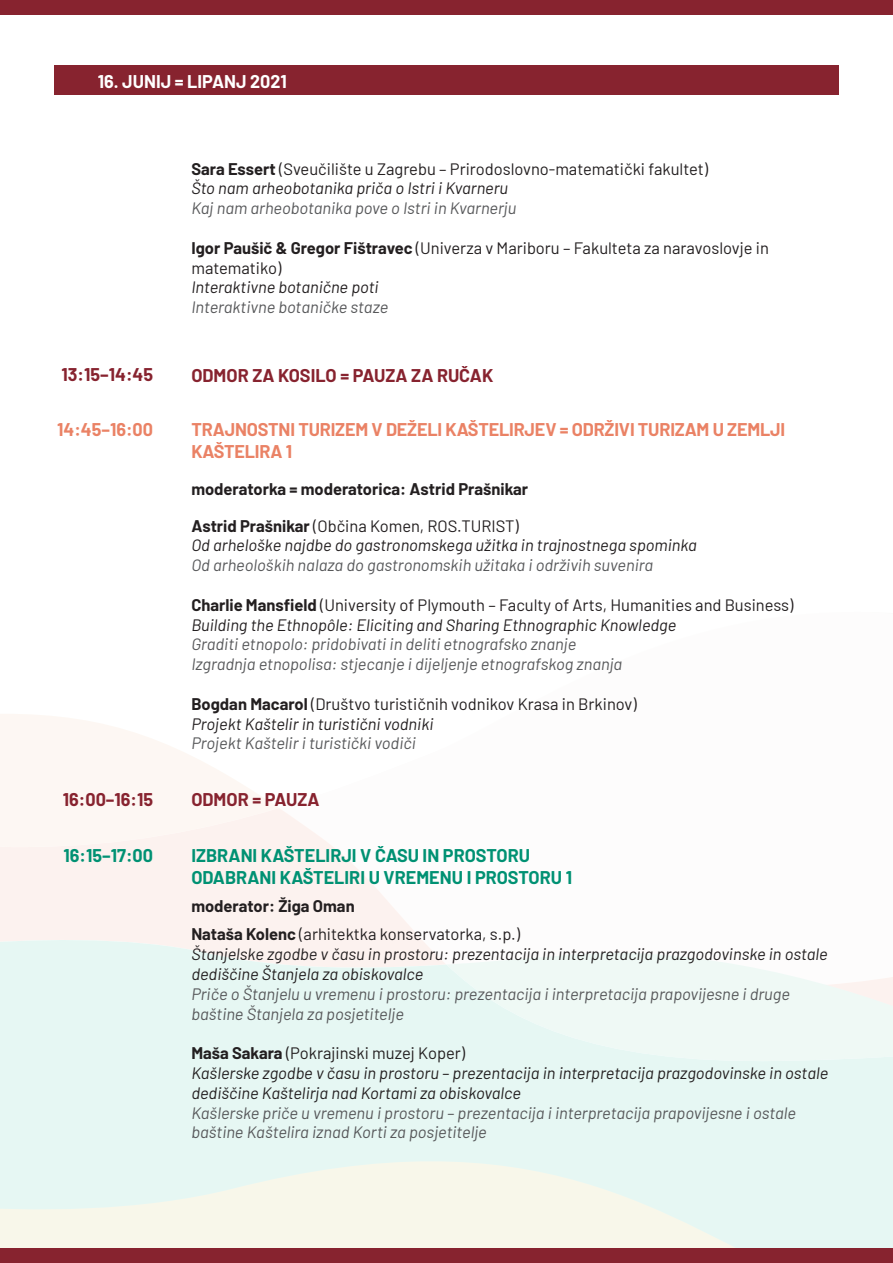
<style>
.page{position:relative;width:893px;height:1263px;background:#fff}
.page>*{position:absolute;margin:0;border:0;box-sizing:border-box;transform-origin:0 0}
.t1{font:700 18px/21.6px "Barlow";letter-spacing:-.01em;color:#ea8265}
.t2{font:700 18px/21.6px "Barlow";color:#009173}
.t3{font:700 18px "Barlow";color:#87232f}
.t4{font:700 18px "Barlow";color:#fff}
.t5{font:italic 16.5px/19.8px "Barlow";color:#231f20}
.t6{font:italic 16.5px/19.8px "Barlow";color:#57585a}
.t7{font:16.5px/19.8px "Barlow";color:#231f20}
.t8{font:700 16.5px/28.3px "Barlow";color:#231f20}
.s1{font-weight:700}
.s2{font-style:italic}
.s3{font-weight:700;font-style:normal}
.s4{font-style:normal}
.s5{font-weight:400}
</style>
<div class="page">
<svg style="left:0;top:714px;width:264px;height:85px"></svg>
<svg style="left:0;top:799px;width:402px;height:119px;fill:#fcf2ef"></svg>
<svg style="left:0;top:918px;width:893px;height:193px;fill:#e6f7f3"></svg>
<svg style="left:0;top:1111px;width:893px;height:137px;background:#ecf7ef"></svg>
<svg style="left:654px;top:1238px;width:239px;height:10px;background:#ebf7f0"></svg>
<div style="left:54px;top:65px;width:785px;height:30px;background:#87232f"></div>
<div style="left:0;top:0;width:893px;height:15px;background:#87232f"></div>
<div style="left:0;top:1248px;width:893px;height:15px;background:#87232f"></div>
<p class="t4" style="left:98px;top:68px;width:191px">16. JUNIJ = LIPANJ 2021</p>
<p class="t3" style="left:61px;top:362px;width:93px">13:15–14:45</p>
<p class="t1" style="left:57px;top:418px;width:98px">14:45–16:00</p>
<p class="t3" style="left:63px;top:786px;width:92px">16:00–16:15</p>
<p class="t2" style="left:64px;top:843px;width:91px">16:15–17:00</p>
<p class="t7" style="left:191px;top:157px;width:518px"><span class="s1">Sara Essert</span> (Sveučilište u Zagrebu – Prirodoslovno-matematički fakultet)<br><span class="s2">Što nam arheobotanika priča o Istri i Kvarneru</span></p>
<p class="t6" style="left:191px;top:197px;width:327px">Kaj nam arheobotanika pove o Istri in Kvarnerju</p>
<p class="t7" style="left:191px;top:237px;width:579px"><span class="s1">Igor Paušič &amp; Gregor Fištravec</span> (Univerza v Mariboru – Fakulteta za naravoslovje in matematiko)</p>
<p class="t5" style="left:191px;top:276px;width:189px">Interaktivne botanične poti</p>
<p class="t6" style="left:191px;top:296px;width:199px">Interaktivne botaničke staze</p>
<p class="t3" style="left:191px;top:362px;width:303px">ODMOR ZA KOSILO = PAUZA ZA RUČAK</p>
<p class="t1" style="left:191px;top:418px;width:595px">TRAJNOSTNI TURIZEM V DEŽELI KAŠTELIRJEV = ODRŽIVI TURIZAM U ZEMLJI<br>KAŠTELIRA 1</p>
<p class="t8" style="left:191px;top:473px;width:338px">moderatorka = moderatorica: Astrid Prašnikar</p>
<p class="t5" style="left:191px;top:514px;width:507px"><span class="s3">Astrid Prašnikar</span> <span class="s4">(Občina Komen, ROS.TURIST)<br></span>Od arheloške najdbe do gastronomskega užitka in trajnostnega spominka</p>
<p class="t6" style="left:191px;top:554px;width:463px">Od arheoloških nalaza do gastronomskih užitaka i održivih suvenira</p>
<p class="t5" style="left:191px;top:594px;width:603px"><span class="s3">Charlie Mansfield</span> <span class="s4">(University of Plymouth – Faculty of Arts, Humanities and Business)<br></span>Building the Ethnopôle: Eliciting and Sharing Ethnographic Knowledge</p>
<p class="t6" style="left:191px;top:633px;width:432px">Graditi etnopolo: pridobivati in deliti etnografsko znanje<br>Izgradnja etnopolisa: stjecanje i dijeljenje etnografskog znanja</p>
<p class="t7" style="left:191px;top:693px;width:447px"><span class="s1">Bogdan Macarol</span> (Društvo turističnih vodnikov Krasa in Brkinov)<br><span class="s2">Projekt Kaštelir in turistični vodniki</span></p>
<p class="t6" style="left:191px;top:732px;width:226px">Projekt Kaštelir i turistički vodiči</p>
<p class="t3" style="left:191px;top:786px;width:130px">ODMOR = PAUZA</p>
<p class="t2" style="left:191px;top:843px;width:382px">IZBRANI KAŠTELIRJI V ČASU IN PROSTORU<br>ODABRANI KAŠTELIRI U VREMENU I PROSTORU 1</p>
<p class="t8" style="left:191px;top:891px;width:330px">moderator: Žiga Oman<br>Nataša Kolenc <span class="s5">(arhitektka konservatorka, s.p.)</span></p>
<p class="t5" style="left:191px;top:943px;width:638px">Štanjelske zgodbe v času in prostoru: prezentacija in interpretacija prazgodovinske in ostale dediščine Štanjela za obiskovalce</p>
<p class="t6" style="left:191px;top:983px;width:600px">Priče o Štanjelu u vremenu i prostoru: prezentacija i interpretacija prapovijesne i druge baštine Štanjela za posjetitelje</p>
<p class="t5" style="left:191px;top:1042px;width:638px"><span class="s3">Maša Sakara</span> <span class="s4">(Pokrajinski muzej Koper)<br></span>Kašlerske zgodbe v času in prostoru – prezentacija in interpretacija prazgodovinske in ostale dediščine Kaštelirja nad Kortami za obiskovalce</p>
<p class="t6" style="left:191px;top:1101px;width:606px">Kašlerske priče u vremenu i prostoru – prezentacija i interpretacija prapovijesne i ostale baštine Kaštelira iznad Korti za posjetitelje</p>
</div>
